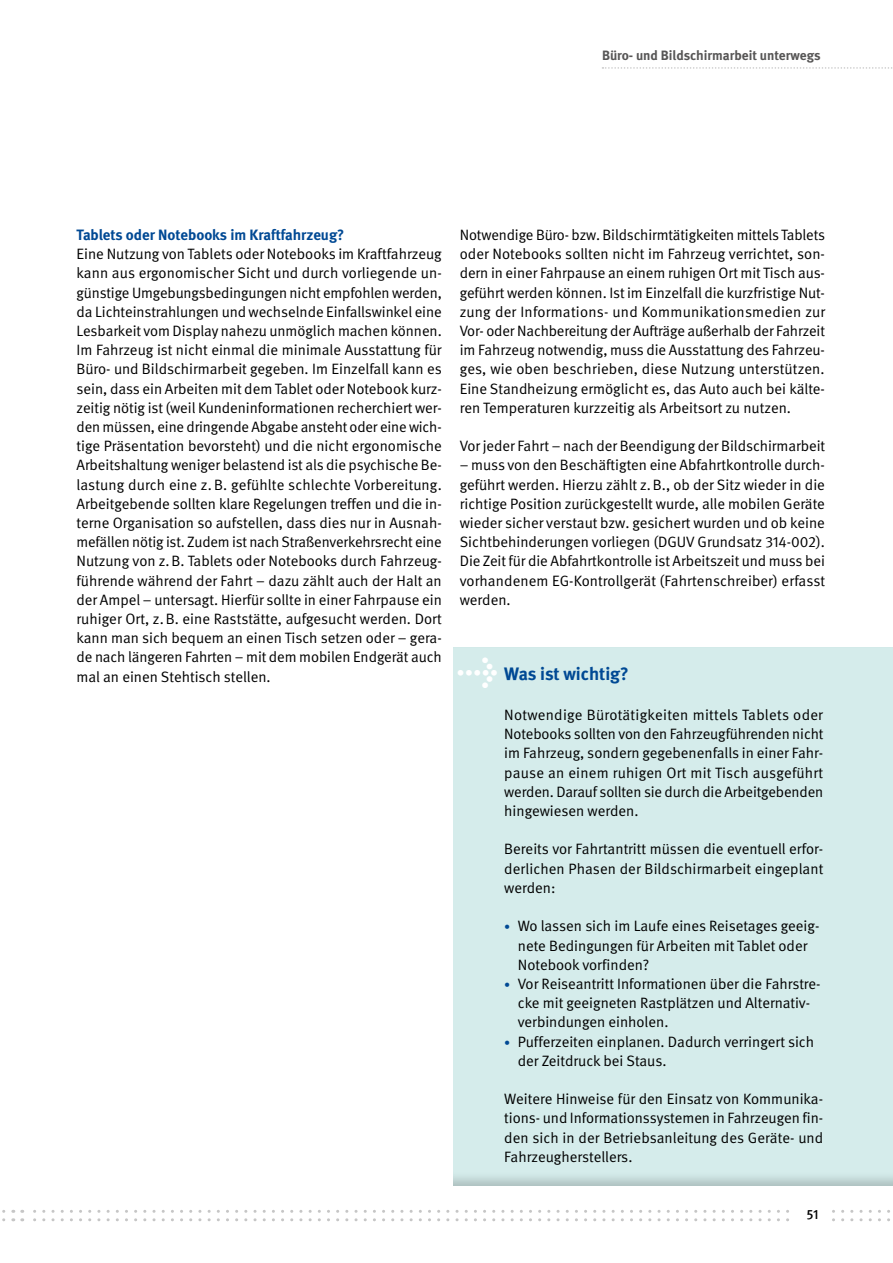
<style>
.page{position:relative;width:893px;height:1263px;background:#fff}
.page>*{position:absolute;margin:0;border:0;box-sizing:border-box;transform-origin:0 0}
._01_Überschriften_Kastenüberschrift-H2{font:700 18px "DGUV Meta";letter-spacing:-.005em;color:#004994}
._02_Fließtext_Fließtext{font:15px/19.2px "DGUV Meta";color:#000;text-align:justify}
._01_Überschriften_Zwischenüberschrift_Bla{font:700 15px "DGUV Meta";color:#004994}
.t1{font:700 13.5px "DGUV Meta";color:#575656}
.t2{font:500 13.5px "DGUV Meta";color:#000}
.s1{font-size:33.75px;color:#fff}
.s2{font-size:12px;color:#004994}
</style>
<div class="page">
<svg style="left:22px;top:1210px;width:868px;height:11px"></svg>
<div style="left:795px;top:1209px;width:35px;height:32px;background:#fff"></div>
<div style="left:442px;top:636px;width:451px;height:550px;background:#d5eceb"></div>
<svg style="left:602px;top:67px;width:290px;height:2px"></svg>
<p class="t1" style="left:602px;top:47px;width:220px">Büro- und Bildschirmarbeit unterwegs</p>
<h3 class="_01_Überschriften_Zwischenüberschrift_Bla" style="left:77px;top:226px;width:269px">Tablets oder Notebooks im Kraftfahrzeug?</h3>
<p class="_02_Fließtext_Fließtext" style="left:77px;top:245px;width:367px">Eine Nutzung von Tablets oder Notebooks im Kraftfahrzeug kann aus ergonomischer Sicht und durch vorliegende un&shy;günstige Umgebungsbedingungen nicht empfohlen werden, da Lichteinstrahlungen und wechselnde Einfallswinkel eine Lesbarkeit vom Display nahezu unmöglich machen können.<br>Im Fahrzeug ist nicht einmal die minimale Ausstattung für Büro- und Bildschirmarbeit gegeben. Im Einzelfall kann es sein, dass ein Arbeiten mit dem Tablet oder Notebook kurz&shy;zeitig nötig ist (weil Kundeninformationen recherchiert wer&shy;den müssen, eine dringende Abgabe ansteht oder eine wich&shy;tige Präsentation bevorsteht) und die nicht ergonomische Arbeitshaltung weniger belastend ist als die psychische Be&shy;lastung durch eine z.B. gefühlte schlechte Vorbereitung.<br>Arbeitgebende sollten klare Regelungen treffen und die in&shy;terne Organisation so aufstellen, dass dies nur in Ausnah&shy;mefällen nötig ist. Zudem ist nach Straßenverkehrsrecht eine Nutzung von z.B. Tablets oder Notebooks durch Fahrzeug&shy;führende während der Fahrt – dazu zählt auch der Halt an der Ampel – untersagt. Hierfür sollte in einer Fahrpause ein ruhiger Ort, z.B. eine Raststätte, aufgesucht werden. Dort kann man sich bequem an einen Tisch setzen oder – gera&shy;de nach längeren Fahrten – mit dem mobilen Endgerät auch mal an einen Stehtisch stellen.</p>
<p class="_02_Fließtext_Fließtext" style="left:460px;top:226px;width:367px">Notwendige Büro- bzw. Bildschirmtätigkeiten mittels Tablets oder Notebooks sollten nicht im Fahrzeug verrichtet, son&shy;dern in einer Fahrpause an einem ruhigen Ort mit Tisch aus&shy;geführt werden können. Ist im Einzelfall die kurzfristige Nut&shy;zung der Informations- und Kommunikationsmedien zur Vor- oder Nachbereitung der Aufträge außerhalb der Fahrzeit im Fahrzeug notwendig, muss die Ausstattung des Fahrzeu&shy;ges, wie oben beschrieben, diese Nutzung unterstützen.<br>Eine Standheizung ermöglicht es, das Auto auch bei kälte&shy;ren Temperaturen kurzzeitig als Arbeitsort zu nutzen.</p>
<p class="_02_Fließtext_Fließtext" style="left:460px;top:437px;width:367px">Vor jeder Fahrt – nach der Beendigung der Bildschirmarbeit</p>
<p class="_02_Fließtext_Fließtext" style="left:460px;top:456px;width:367px">– muss von den Beschäftigten eine Abfahrtkontrolle durch&shy;geführt werden. Hierzu zählt z.B., ob der Sitz wieder in die richtige Position zurückgestellt wurde, alle mobilen Geräte wieder sicher verstaut bzw. gesichert wurden und ob keine Sichtbehinderungen vorliegen (DGUV Grundsatz 314-002).<br>Die Zeit für die Abfahrtkontrolle ist Arbeitszeit und muss bei vorhandenem EG-Kontrollgerät (Fahrtenschreiber) erfasst werden.</p>
<h2 class="_01_Überschriften_Kastenüberschrift-H2" style="left:457px;top:663px;width:173px"><span class="s1">→</span> Was ist wichtig?</h2>
<p class="_02_Fließtext_Fließtext" style="left:504px;top:706px;width:321px">Notwendige Bürotätigkeiten mittels Tablets oder Notebooks sollten von den Fahrzeugführenden nicht im Fahrzeug, sondern gegebenenfalls in einer Fahr&shy;pause an einem ruhigen Ort mit Tisch ausgeführt werden. Darauf sollten sie durch die Arbeitgebenden hingewiesen werden.</p>
<p class="_02_Fließtext_Fließtext" style="left:504px;top:840px;width:321px">Bereits vor Fahrtantritt müssen die eventuell erfor&shy;derlichen Phasen der Bildschirmarbeit eingeplant werden:</p>
<p class="_02_Fließtext_Fließtext" style="left:518px;top:917px;width:303px;text-align:left;text-indent:-14px"><span class="s2">•</span> Wo lassen sich im Laufe eines Reisetages geeig&shy;nete Bedingungen für Arbeiten mit Tablet oder<br>Notebook vorfinden?</p>
<p class="_02_Fließtext_Fließtext" style="left:518px;top:974px;width:304px;text-align:left;text-indent:-14px"><span class="s2">•</span> Vor Reiseantritt Informationen über die Fahrstre&shy;cke mit geeigneten Rastplätzen und Alternativ&shy;verbindungen einholen.</p>
<p class="_02_Fließtext_Fließtext" style="left:518px;top:1032px;width:298px;text-indent:-14px"><span class="s2">•</span> Pufferzeiten einplanen. Dadurch verringert sich der Zeitdruck bei Staus.</p>
<p class="_02_Fließtext_Fließtext" style="left:504px;top:1090px;width:320px">Weitere Hinweise für den Einsatz von Kommunika&shy;tions- und Informationssystemen in Fahrzeugen fin&shy;den sich in der Betriebsanleitung des Geräte- und Fahrzeugherstellers.</p>
<p class="t2" style="left:807px;top:1207px;width:15px">5151</p>
</div>
